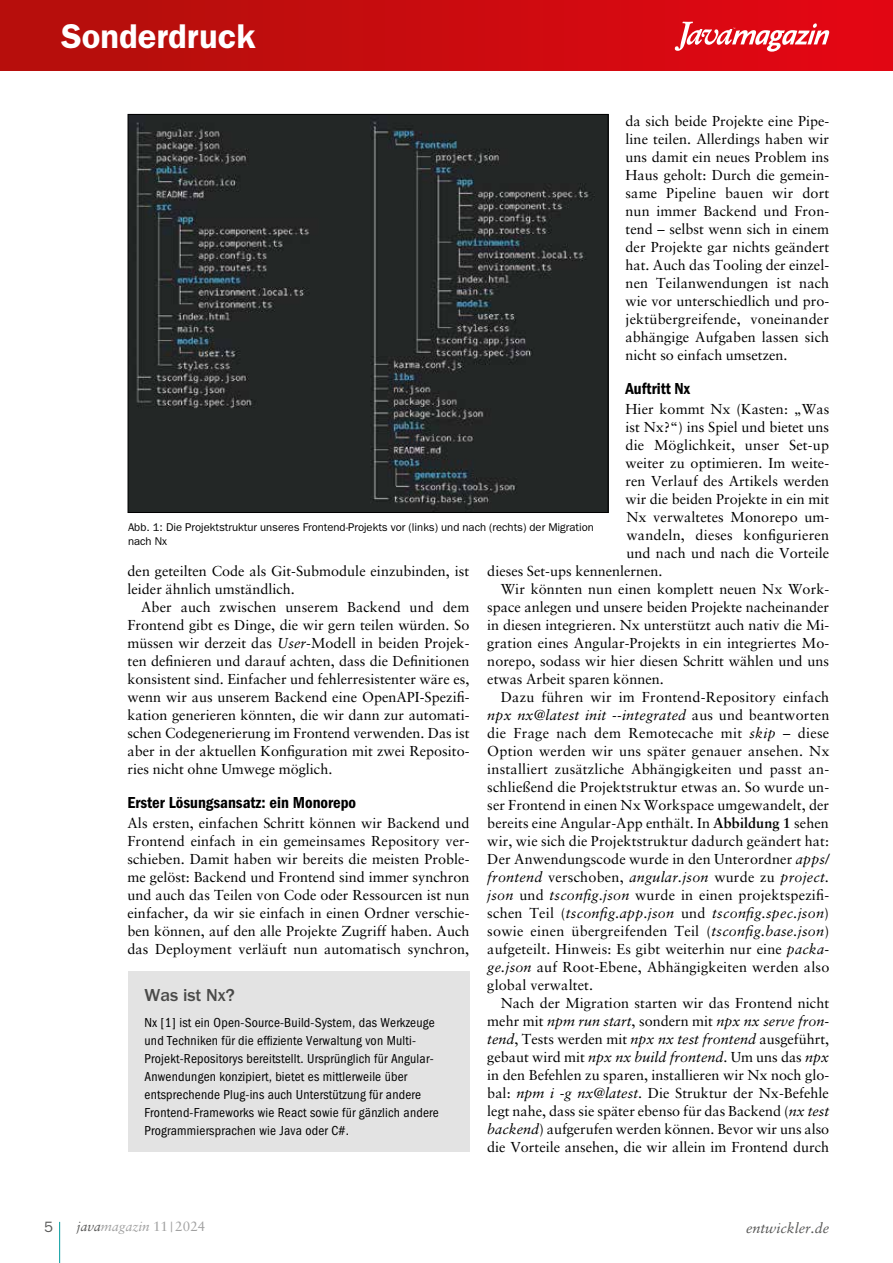
<style>
.page{position:relative;width:893px;height:1263px;background:#fff}
.page>*{position:absolute;margin:0;border:0;box-sizing:border-box;transform-origin:0 0}
.t1{font:600 34.5px "ITC Franklin Gothic Std";color:#fff}
.t2{font:500 18px "ITC Franklin Gothic Std";color:#4a4a49}
.t3{font:16.5px "ITC Franklin Gothic Std Dm Cd";color:#000}
.t4{font:15px "ITC Franklin Gothic Std";color:#575756}
.t5{font:14.4px/18px "Sabon LT Std";letter-spacing:.005em;color:#000;text-align:justify}
.t6{font:italic 14.4px "Sabon LT Std";letter-spacing:.015em;color:#000}
.t7{font:italic 14.4px "Sabon LT Std";color:#575756}
.t8{font:condensed 13.5px/18px "ITC Franklin Gothic Std";letter-spacing:.015em;color:#000}
.t9{font:italic 13.5px "Sabon LT Std";color:#a1a1a1}
.t10{font:11.25px/14.2px "ITC Franklin Gothic Std";color:#000}
.s1{font-style:normal}
.s2{font-style:italic}
.s3{font-weight:700}
.s4{color:#575756}
</style>
<div class="page">
<hr style="left:59px;top:1222px;width:1px;height:41px;background:#009a9d">
<div style="left:0;top:0;width:893px;height:70px;background:linear-gradient(to right,#b1100b,#e40614)"></div>
<svg style="left:675px;top:22px;width:154px;height:30px"></svg>
<img style="left:130px;top:116px;width:476px;height:395px">
<div style="left:128px;top:971px;width:341px;height:181px;background:#e3e3e3"></div>
<h1 class="t1" style="left:61px;top:16px;width:196px">Sonderdruck</h1>
<p class="t5" style="left:625px;top:112px;width:205px">da sich beide Projekte eine Pipe&shy;line teilen. Allerdings haben wir uns damit ein neues Problem ins Haus geholt: Durch die gemein&shy;same Pipeline bauen wir dort nun immer Backend und Fron&shy;tend – selbst wenn sich in einem der Projekte gar nichts geändert hat. Auch das Tooling der einzel&shy;nen Teilanwendungen ist nach wie vor unterschiedlich und pro&shy;jektübergreifende, voneinander abhängige Aufgaben lassen sich nicht so einfach umsetzen.</p>
<p class="t3" style="left:625px;top:379px;width:66px">Auftritt Nx</p>
<p class="t5" style="left:625px;top:400px;width:205px">Hier kommt Nx (Kasten: „Was</p>
<p class="t5" style="left:625px;top:418px;width:205px">ist Nx?“) ins Spiel und bietet uns</p>
<p class="t5" style="left:625px;top:436px;width:205px">die Möglichkeit, unser Set-up</p>
<p class="t5" style="left:625px;top:454px;width:205px">weiter zu optimieren. Im weite-</p>
<p class="t5" style="left:625px;top:472px;width:205px">ren Verlauf des Artikels werden</p>
<p class="t5" style="left:625px;top:490px;width:205px">wir die beiden Projekte in ein mit</p>
<p class="t5" style="left:626px;top:508px;width:204px">Nx verwaltetes Monorepo um-</p>
<p class="t5" style="left:626px;top:526px;width:204px">wandeln, dieses konfigurieren</p>
<p class="t5" style="left:626px;top:544px;width:204px">und nach und nach die Vorteile</p>
<p class="t5" style="left:487px;top:562px;width:177px">dieses Set-ups kennenlernen.</p>
<p class="t5" style="left:501px;top:580px;width:330px">Wir könnten nun einen komplett neuen Nx Work-</p>
<p class="t5" style="left:487px;top:598px;width:343px">space anlegen und unsere beiden Projekte nacheinander</p>
<p class="t5" style="left:487px;top:616px;width:343px">in diesen integrieren. Nx unterstützt auch nativ die Mi-</p>
<p class="t5" style="left:487px;top:634px;width:343px">gration eines Angular-Projekts in ein integriertes Mo-</p>
<p class="t5" style="left:487px;top:652px;width:343px">norepo, sodass wir hier diesen Schritt wählen und uns</p>
<p class="t5" style="left:487px;top:670px;width:178px">etwas Arbeit sparen können.</p>
<p class="t5" style="left:501px;top:688px;width:330px">Dazu führen wir im Frontend-Repository einfach</p>
<p class="t6" style="left:487px;top:707px;width:343px">npx nx@latest init --integrated <span class="s1">aus und beantworten</span></p>
<p class="t5" style="left:487px;top:724px;width:343px">die Frage nach dem Remotecache mit <span class="s2">skip</span> – diese</p>
<p class="t5" style="left:487px;top:742px;width:344px">Option werden wir uns später genauer ansehen. Nx</p>
<p class="t5" style="left:487px;top:760px;width:343px">installiert zusätzliche Abhängigkeiten und passt an-</p>
<p class="t5" style="left:487px;top:778px;width:343px">schließend die Projektstruktur etwas an. So wurde un-</p>
<p class="t5" style="left:487px;top:796px;width:343px">ser Frontend in einen Nx Workspace umgewandelt, der</p>
<p class="t5" style="left:487px;top:814px;width:343px">bereits eine Angular-App enthält. In <span class="s3">Abbildung 1</span> sehen</p>
<p class="t5" style="left:487px;top:832px;width:343px">wir, wie sich die Projektstruktur dadurch geändert hat:</p>
<p class="t5" style="left:487px;top:850px;width:343px">Der Anwendungscode wurde in den Unterordner <span class="s2">apps/</span></p>
<p class="t6" style="left:487px;top:869px;width:343px">frontend <span class="s1">verschoben,</span> angular.json <span class="s1">wurde zu</span> project.</p>
<p class="t5" style="left:487px;top:886px;width:343px"><span class="s2">json</span> und <span class="s2">tsconfig.json</span> wurde in einen projektspezifi-</p>
<p class="t6" style="left:487px;top:905px;width:343px"><span class="s1">schen Teil (</span>tsconfig.app.json <span class="s1">und</span> tsconfig.spec.json<span class="s1">)</span></p>
<p class="t5" style="left:487px;top:922px;width:343px">sowie einen übergreifenden Teil (<span class="s2">tsconfig.base.json</span>)</p>
<p class="t5" style="left:487px;top:940px;width:343px">aufgeteilt. Hinweis: Es gibt weiterhin nur eine <span class="s2">packa-</span></p>
<p class="t5" style="left:487px;top:958px;width:343px"><span class="s2">ge.json</span> auf Root-Ebene, Abhängigkeiten werden also</p>
<p class="t5" style="left:487px;top:976px;width:107px">global verwaltet.</p>
<p class="t5" style="left:501px;top:994px;width:330px">Nach der Migration starten wir das Frontend nicht</p>
<p class="t6" style="left:487px;top:1013px;width:343px"><span class="s1">mehr mit</span> npm run start<span class="s1">, sondern mit</span> npx nx serve fron-</p>
<p class="t5" style="left:487px;top:1030px;width:343px"><span class="s2">tend</span>, Tests werden mit <span class="s2">npx nx test frontend</span> ausgeführt,</p>
<p class="t5" style="left:487px;top:1048px;width:343px">gebaut wird mit <span class="s2">npx nx build frontend</span>. Um uns das <span class="s2">npx</span></p>
<p class="t5" style="left:487px;top:1066px;width:343px">in den Befehlen zu sparen, installieren wir Nx noch glo-</p>
<p class="t5" style="left:487px;top:1084px;width:343px">bal: <span class="s2">npm i -g nx@latest</span>. Die Struktur der Nx-Befehle</p>
<p class="t5" style="left:487px;top:1102px;width:343px">legt nahe, dass sie später ebenso für das Backend (<span class="s2">nx test</span></p>
<p class="t5" style="left:487px;top:1120px;width:343px"><span class="s2">backend</span>) aufgerufen werden können. Bevor wir uns also</p>
<p class="t5" style="left:487px;top:1138px;width:343px">die Vorteile ansehen, die wir allein im Frontend durch</p>
<p class="t10" style="left:128px;top:520px;width:467px">Abb. 1: Die Projektstruktur unseres Frontend-Projekts vor (links) und nach (rechts) der Migration nach Nx</p>
<p class="t5" style="left:128px;top:562px;width:343px">den geteilten Code als Git-Submodule einzubinden, ist leider ähnlich umständlich.</p>
<p class="t5" style="left:128px;top:598px;width:343px;text-indent:13px">Aber auch zwischen unserem Backend und dem Frontend gibt es Dinge, die wir gern teilen würden. So müssen wir derzeit das <span class="s2">User</span>-Modell in beiden Projek&shy;ten definieren und darauf achten, dass die Definitionen konsistent sind. Einfacher und fehlerresistenter wäre es, wenn wir aus unserem Backend eine OpenAPI-Spezifi&shy;kation generieren könnten, die wir dann zur automati&shy;schen Codegenerierung im Frontend verwenden. Das ist aber in der aktuellen Konfiguration mit zwei Reposito&shy;ries nicht ohne Umwege möglich.</p>
<p class="t3" style="left:128px;top:793px;width:230px">Erster Lösungsansatz: ein Monorepo</p>
<p class="t5" style="left:128px;top:814px;width:343px">Als ersten, einfachen Schritt können wir Backend und Frontend einfach in ein gemeinsames Repository ver&shy;schieben. Damit haben wir bereits die meisten Proble&shy;me gelöst: Backend und Frontend sind immer synchron und auch das Teilen von Code oder Ressourcen ist nun einfacher, da wir sie einfach in einen Ordner verschie&shy;ben können, auf den alle Projekte Zugriff haben. Auch das Deployment verläuft nun automatisch synchron,</p>
<p class="t2" style="left:145px;top:985px;width:92px">Was ist Nx?</p>
<p class="t8" style="left:145px;top:1014px;width:296px">Nx [1] ist ein Open-Source-Build-System, das Werkzeuge und Techniken für die effiziente Verwaltung von Multi-Projekt-Repositorys bereitstellt. Ursprünglich für Angular-Anwendungen konzipiert, bietet es mittlerweile über entsprechende Plug-ins auch Unterstützung für andere Frontend-Frameworks wie React sowie für gänzlich andere Programmiersprachen wie Java oder C#.</p>
<p class="t4" style="left:44px;top:1218px;width:11px">5</p>
<p class="t9" style="left:77px;top:1218px;width:130px"><span class="s4">java</span>magazin <span class="s1">11 | 2024</span></p>
<p class="t7" style="left:746px;top:1219px;width:85px">entwickler.de</p>
</div>
